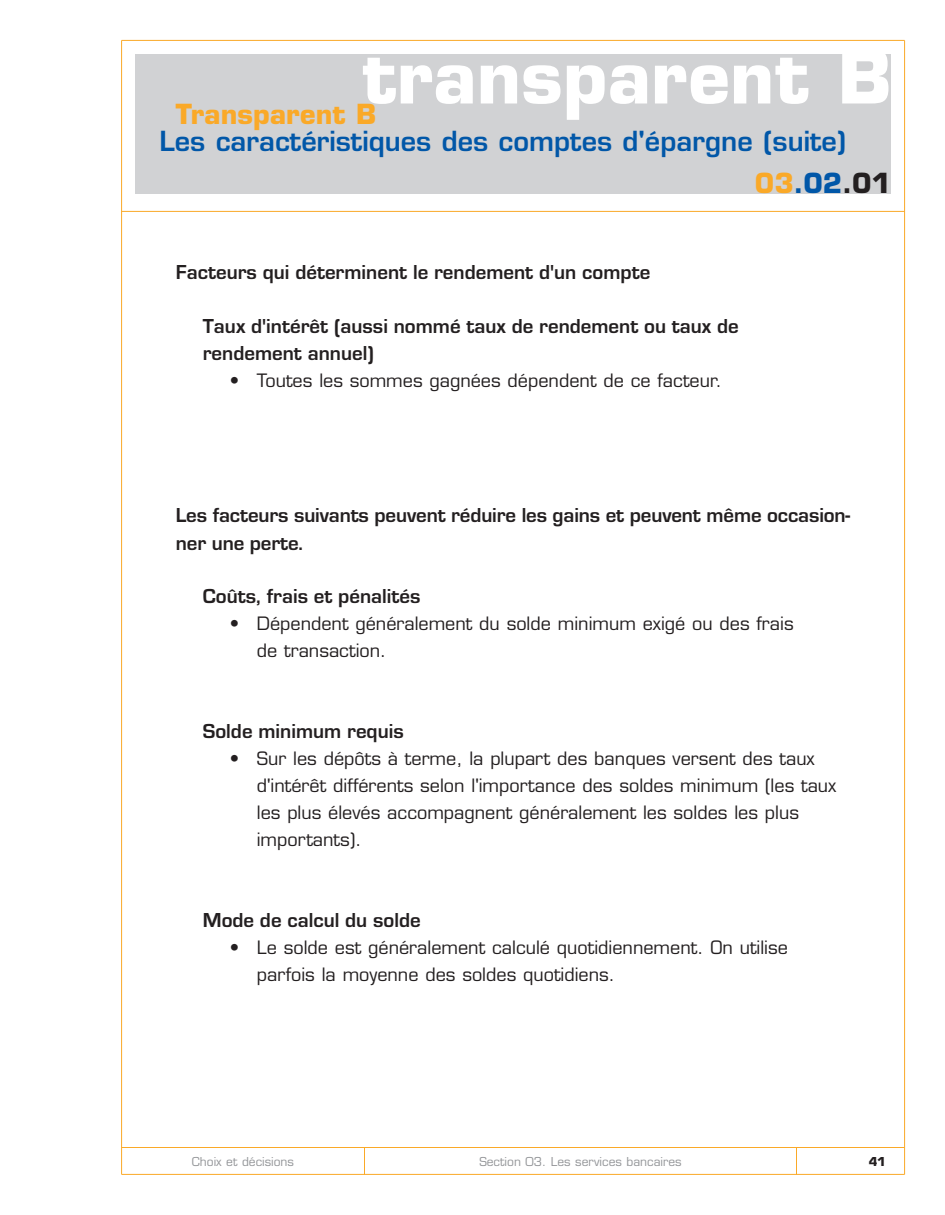
<style>
.page{position:relative;width:945px;height:1215px;background:#fff}
.page>*{position:absolute;margin:0;border:0;box-sizing:border-box;transform-origin:0 0}
.t1{font:700 72px "Eurostile";color:#fff}
.t2{font:600 27px/42.8px "Eurostile";color:#0157a8}
.t3{font:700 27px "Eurostile";color:#faa928}
.t4{font:700 21px/27px "Eurostile";color:#231f20}
.t5{font:18px/27px "Eurostile";color:#231f20}
.t6{font:12px "Eurostile";color:#939598}
.t7{font:700 12px "Eurostile";color:#231f20}
.s1{font-weight:700;color:#faa928}
.s2{font-weight:700}
.s3{font-weight:700;color:#231f20}
</style>
<div class="page">
<hr style="left:122px;top:40px;width:783px;height:1px;background:#faa928">
<hr style="left:122px;top:1174px;width:783px;height:1px;background:#faa928">
<hr style="left:121px;top:40px;width:1px;height:1134px;background:#faa928">
<hr style="left:904px;top:40px;width:1px;height:1134px;background:#faa928">
<hr style="left:122px;top:1147px;width:782px;height:1px;background:#faa928">
<svg style="left:364px;top:1148px;width:1px;height:26px"></svg>
<svg style="left:796px;top:1148px;width:1px;height:26px"></svg>
<div style="left:135px;top:54px;width:756px;height:140px;background:#d1d2d4"></div>
<hr style="left:122px;top:211px;width:782px;height:1px;background:#faa928">
<h1 class="t1" style="left:362px;top:50px;width:531px">transparent B</h1>
<h2 class="t2" style="left:755px;top:122px;width:138px;text-indent:-595px">Les caractéristiques des comptes d'épargne (suite)<br><span class="s1">03</span><span class="s2">.02</span><span class="s3">.01</span></h2>
<h2 class="t3" style="left:176px;top:104px;width:202px">Transparent B</h2>
<p class="t4" style="left:176px;top:259px;width:476px">Facteurs qui déterminent le rendement d'un compte</p>
<p class="t4" style="left:203px;top:313px;width:538px">Taux d'intérêt (aussi nommé taux de rendement ou taux de rendement annuel)</p>
<p class="t5" style="left:230px;top:369px;width:494px">• Toutes les sommes gagnées dépendent de ce facteur.</p>
<p class="t4" style="left:176px;top:502px;width:676px">Les facteurs suivants peuvent réduire les gains et peuvent même occasion&shy;ner une perte.</p>
<p class="t4" style="left:203px;top:583px;width:219px">Coûts, frais et pénalités</p>
<p class="t5" style="left:257px;top:612px;width:538px;text-indent:-27px">• Dépendent généralement du solde minimum exigé ou des frais de transaction.</p>
<p class="t4" style="left:203px;top:718px;width:203px">Solde minimum requis</p>
<p class="t5" style="left:257px;top:747px;width:581px;text-indent:-27px">• Sur les dépôts à terme, la plupart des banques versent des taux d'intérêt différents selon l'importance des soldes minimum (les taux les plus élevés accompagnent généralement les soldes les plus importants).</p>
<p class="t4" style="left:203px;top:907px;width:219px">Mode de calcul du solde</p>
<p class="t5" style="left:257px;top:936px;width:533px;text-indent:-27px">• Le solde est généralement calculé quotidiennement. On utilise parfois la moyenne des soldes quotidiens.</p>
<p class="t6" style="left:192px;top:1156px;width:104px">Choix et décisions</p>
<p class="t6" style="left:479px;top:1156px;width:204px">Section 03. Les services bancaires</p>
<p class="t7" style="left:869px;top:1156px;width:19px">41</p>
</div>
